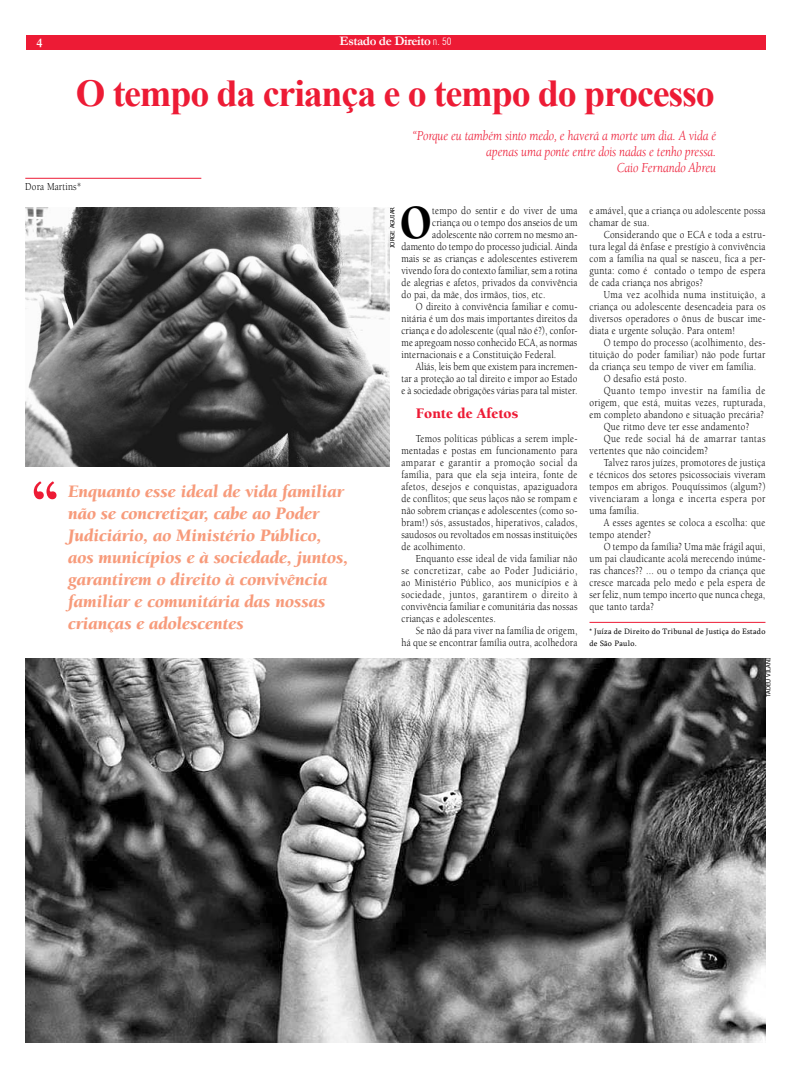
<style>
.page{position:relative;width:791px;height:1078px;background:#fff}
.page>*{position:absolute;margin:0;border:0;box-sizing:border-box;transform-origin:0 0}
.t1{font:900 63px "Berkeley";color:#ed1b35}
.t2{font:900 48.8px "Berkeley";color:#000;scale:.85 1}
.t3{font:700 38px "Times New Roman";letter-spacing:-.03em;color:#ed1b35}
.t4{font:italic 900 18px/22px "Berkeley";color:#f79b7b}
.t5{font:900 15px "Berkeley";color:#ed1b35}
.t6{font:italic 14px/16px "Berkeley";letter-spacing:-.01em;color:#ed1b35;text-align:right;scale:.9 1}
.t7{font:700 13px "Garamond";letter-spacing:-.03em;color:#fff}
.t8{font:11px/12px "Berkeley";letter-spacing:.03em;color:#000;text-align:justify;scale:.85 1}
.t9{font:11px "Berkeley";letter-spacing:.01em;color:#000;scale:.85 1}
.t10{font:11px "Berkeley";letter-spacing:.005em;color:#000;scale:.85 1}
.t11{font:11px "Berkeley";letter-spacing:.05em;color:#000;scale:.85 1}
.t12{font:11px "Berkeley";letter-spacing:.065em;color:#000;scale:.85 1}
.t13{font:11px "Berkeley";letter-spacing:.055em;color:#000;scale:.85 1}
.t14{font:8px/12px "Sylfaen";letter-spacing:.03em;color:#000}
.t15{font:6px "Tahoma";color:#000}
.s1{font-family:"Swiss 721 BT";font-weight:300;font-stretch:condensed;font-size:10px}
</style>
<div class="page">
<div style="left:26px;top:35px;width:739px;height:15px;background:#ed1b35"></div>
<hr style="left:25px;top:178px;width:176px;height:1px;background:#ed1b35">
<hr style="left:589px;top:621px;width:176px;height:1px;background:#ed1b35">
<img style="left:25px;top:658px;width:740px;height:383px">
<img style="left:26px;top:207px;width:363px;height:259px">
<p class="t7" style="left:37px;top:34px;width:8px">4</p>
<p class="t7" style="left:340px;top:32px;width:113px">Estado de Direito <span class="s1">n. 50</span></p>
<h3 class="t3" style="left:76px;top:67px;width:640px">O tempo da criança e o tempo do processo</h3>
<p class="t6" style="left:412px;top:128px;width:339px">“Porque eu também sinto medo, e haverá a morte um dia. A vida é apenas uma ponte entre dois nadas e tenho pressa.<br>Caio Fernando Abreu</p>
<p class="t15" style="left:388px;top:248px;width:42px;rotate:-90deg">jorge aguiar</p>
<p class="t8" style="left:25px;top:181px;width:68px">Dora Martins*</p>
<h2 class="t2" style="left:400px;top:197px;width:39px">O</h2>
<p class="t8" style="left:432px;top:205px;width:172px">tempo do sentir e do viver de uma</p>
<p class="t8" style="left:589px;top:205px;width:209px">e amável, que a criança ou adolescente possa chamar de sua.</p>
<p class="t8" style="left:589px;top:229px;width:209px;text-indent:14px">Considerando que o ECA e toda a estru&shy;tura legal dá ênfase e prestígio à convivência com a família na qual se nasceu, fica a per&shy;gunta: como é contado o tempo de espera de cada criança nos abrigos?</p>
<p class="t8" style="left:589px;top:289px;width:209px;text-indent:14px">Uma vez acolhida numa instituição, a criança ou adolescente desencadeia para os diversos operadores o ônus de buscar ime&shy;diata e urgente solução. Para ontem!</p>
<p class="t8" style="left:604px;top:337px;width:192px">O tempo do processo (acolhimento, des-</p>
<p class="t8" style="left:589px;top:349px;width:209px">tituição do poder familiar) não pode furtar</p>
<p class="t8" style="left:589px;top:361px;width:198px">da criança seu tempo de viver em família.</p>
<p class="t8" style="left:604px;top:373px;width:99px">O desafio está posto.</p>
<p class="t12" style="left:604px;top:384px;width:192px">Quanto tempo investir na família de</p>
<p class="t8" style="left:589px;top:397px;width:209px">origem, que está, muitas vezes, rupturada,</p>
<p class="t8" style="left:589px;top:409px;width:207px">em completo abandono e situação precária?</p>
<p class="t8" style="left:604px;top:421px;width:173px">Que ritmo deve ter esse andamento?</p>
<p class="t13" style="left:604px;top:432px;width:192px">Que rede social há de amarrar tantas</p>
<p class="t8" style="left:589px;top:445px;width:141px">vertentes que não coincidem?</p>
<p class="t8" style="left:604px;top:457px;width:192px">Talvez raros juízes, promotores de justiça</p>
<p class="t8" style="left:589px;top:469px;width:209px">e técnicos dos setores psicossociais viveram</p>
<p class="t8" style="left:589px;top:481px;width:208px">tempos em abrigos. Pouquíssimos (algum?)</p>
<p class="t11" style="left:589px;top:492px;width:209px">vivenciaram a longa e incerta espera por</p>
<p class="t8" style="left:589px;top:505px;width:60px">uma família.</p>
<p class="t8" style="left:604px;top:517px;width:192px">A esses agentes se coloca a escolha: que</p>
<p class="t8" style="left:589px;top:529px;width:74px">tempo atender?</p>
<p class="t8" style="left:604px;top:541px;width:192px">O tempo da família? Uma mãe frágil aqui,</p>
<p class="t8" style="left:589px;top:553px;width:209px">um pai claudicante acolá merecendo inúme-</p>
<p class="t8" style="left:589px;top:565px;width:209px">ras chances?? ... ou o tempo da criança que</p>
<p class="t8" style="left:589px;top:577px;width:209px">cresce marcada pelo medo e pela espera de</p>
<p class="t8" style="left:589px;top:589px;width:208px">ser feliz, num tempo incerto que nunca chega,</p>
<p class="t8" style="left:589px;top:601px;width:77px">que tanto tarda?</p>
<p class="t14" style="left:589px;top:625px;width:177px">* Juíza de Direito do Tribunal de Justiça do Estado de São Paulo.</p>
<p class="t8" style="left:432px;top:217px;width:172px">criança ou o tempo dos anseios de um</p>
<p class="t9" style="left:432px;top:228px;width:172px">adolescente não correm no mesmo an-</p>
<p class="t9" style="left:401px;top:240px;width:209px">damento do tempo do processo judicial. Ainda</p>
<p class="t8" style="left:401px;top:253px;width:208px">mais se as crianças e adolescentes estiverem</p>
<p class="t8" style="left:401px;top:265px;width:208px">vivendo fora do contexto familiar, sem a rotina</p>
<p class="t8" style="left:401px;top:277px;width:208px">de alegrias e afetos, privados da convivência</p>
<p class="t8" style="left:401px;top:289px;width:171px">do pai, da mãe, dos irmãos, tios, etc.</p>
<p class="t8" style="left:416px;top:301px;width:192px">O direito à convivência familiar e comu-</p>
<p class="t8" style="left:401px;top:313px;width:209px">nitária é um dos mais importantes direitos da</p>
<p class="t8" style="left:401px;top:325px;width:209px">criança e do adolescente (qual não é?), confor-</p>
<p class="t10" style="left:401px;top:336px;width:208px">me apregoam nosso conhecido ECA, as normas</p>
<p class="t8" style="left:401px;top:349px;width:184px">internacionais e a Constituição Federal.</p>
<p class="t8" style="left:416px;top:361px;width:192px">Aliás, leis bem que existem para incremen-</p>
<p class="t8" style="left:401px;top:373px;width:209px">tar a proteção ao tal direito e impor ao Estado</p>
<p class="t8" style="left:401px;top:385px;width:209px">e à sociedade obrigações várias para tal mister.</p>
<h3 class="t5" style="left:416px;top:405px;width:104px">Fonte de Afetos</h3>
<p class="t8" style="left:401px;top:433px;width:209px;text-indent:14px">Temos políticas públicas a serem imple&shy;mentadas e postas em funcionamento para amparar e garantir a promoção social da família, para que ela seja inteira, fonte de afetos, desejos e conquistas, apaziguadora de conflitos; que seus laços não se rompam e não sobrem crianças e adolescentes (como so&shy;bram!) sós, assustados, hiperativos, calados, saudosos ou revoltados em nossas instituições de acolhimento.</p>
<p class="t8" style="left:401px;top:553px;width:209px;text-indent:14px">Enquanto esse ideal de vida familiar não se concretizar, cabe ao Poder Judiciário, ao Ministério Público, aos municípios e à sociedade, juntos, garantirem o direito à convivência familiar e comunitária das nossas crianças e adolescentes.</p>
<p class="t8" style="left:401px;top:625px;width:209px;text-align:right">Se não dá para viver na família de origem,<br>há que se encontrar família outra, acolhedora</p>
<h1 class="t1" style="left:31px;top:469px;width:29px">“</h1>
<p class="t4" style="left:68px;top:480px;width:282px">Enquanto esse ideal de vida familiar não se concretizar, cabe ao Poder Judiciário, ao Ministério Público, aos municípios e à sociedade, juntos, garantirem o direito à convivência familiar e comunitária das nossas crianças e adolescentes</p>
<p class="t15" style="left:764px;top:696px;width:40px;rotate:-90deg">tadeu vilani</p>
</div>
